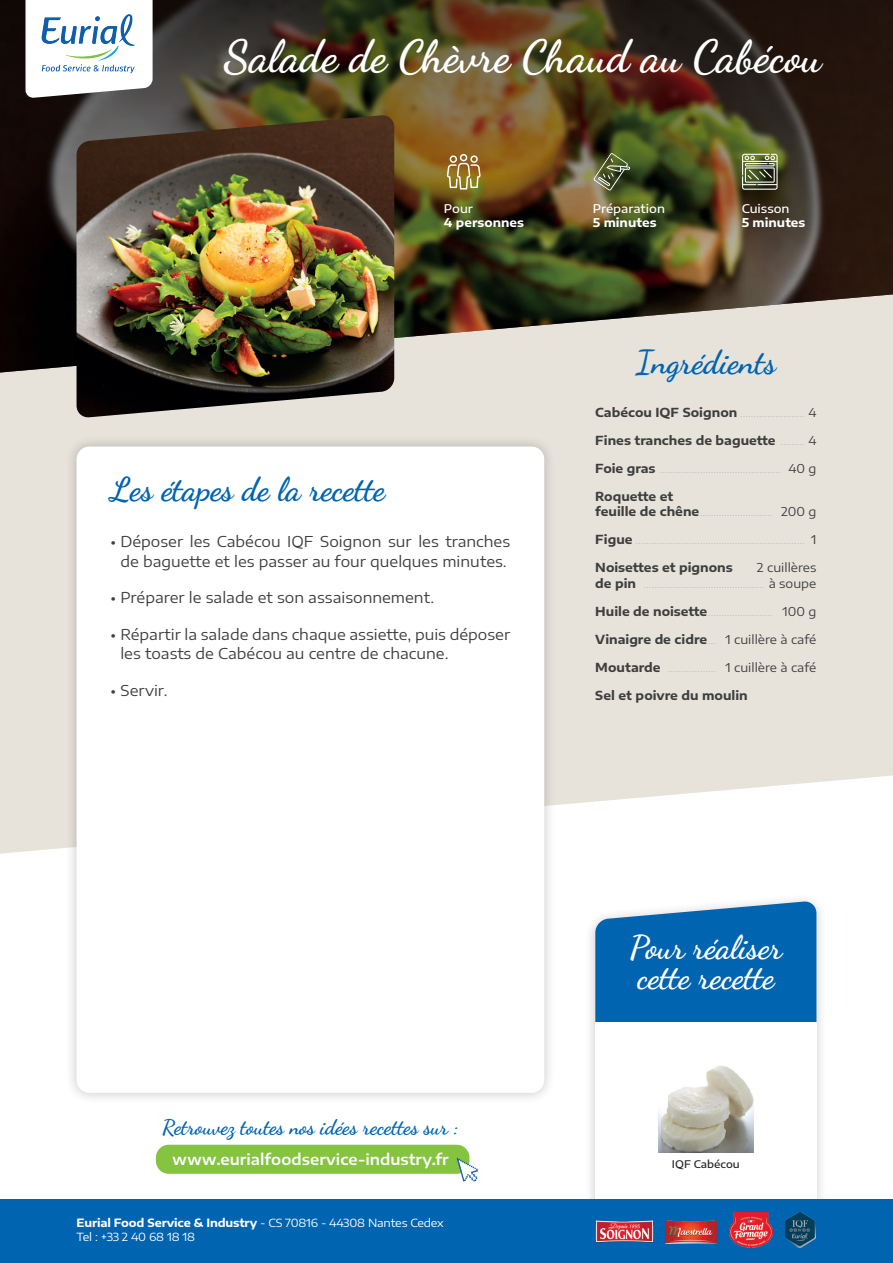
<style>
.page{position:relative;width:893px;height:1263px;background:#fff}
.page>*{position:absolute;margin:0;border:0;box-sizing:border-box;transform-origin:0 0}
.t1{font:700 45px "Dancing Script";color:#fff}
.t2{font:700 33px "Dancing Script";color:#0164b1}
.t3{font:700 33px/30px "Dancing Script";color:#fff}
.t4{font:700 21px "Dancing Script";color:#0164b1}
.t5{font:15px/19.5px "Encode Sans Expanded";color:#3e3e3f;text-align:center}
.t6{font:600 15px "Encode Sans Expanded";color:#fff}
.t7{font:700 12.3px/15.3px "Encode Sans Expanded";color:#3e3e3f}
.t8{font:12.3px/15.3px "Encode Sans Expanded";color:#3e3e3f;text-align:right}
.t9{font:100 12.3px "Encode Sans Expanded";color:#939598}
.t10{font:700 12px "Encode Sans Expanded";color:#fff}
.t11{font:500 12px "Encode Sans Expanded";color:#fff}
.t12{font:11.25px/13.5px "Encode Sans Expanded";letter-spacing:-.015em;color:#fff}
.t13{font:500 10.5px "Encode Sans Expanded";color:#231f20}
.s1{font-weight:100;color:#939598}
.s2{font-weight:400}
.s3{font-weight:700;color:#3e3e3f}
.s4{font-weight:400;color:#3e3e3f}
.s5{font-weight:700}
</style>
<div class="page">
<svg style="left:590px;top:899px;width:231px;height:300px;fill:#f0f0f0"></svg>
<svg style="left:595px;top:900px;width:221px;height:122px;background:#1670b7"></svg>
<div style="left:595px;top:1022px;width:221px;height:208px;background:#fff"></div>
<svg style="left:0;top:374px;width:893px;height:480px;background:#e9e5de"></svg>
<img style="left:0;top:0;width:893px;height:374px">
<div style="left:65px;top:435px;width:491px;height:669px;background:#231f20;opacity:.25"></div>
<div style="left:77px;top:446px;width:467px;height:647px;background:#fff;border-radius:13px"></div>
<div style="left:0;top:1199px;width:893px;height:64px;background:#0164b1"></div>
<img style="left:77px;top:115px;width:317px;height:303px">
<svg style="left:26px;top:0;width:127px;height:98px"></svg>
<img style="left:40px;top:13px;width:97px;height:61px">
<svg style="left:742px;top:154px;width:36px;height:36px"></svg>
<svg style="left:593px;top:153px;width:38px;height:38px"></svg>
<svg style="left:447px;top:154px;width:34px;height:36px"></svg>
<img style="left:590px;top:1197px;width:64px;height:46px">
<img style="left:666px;top:1220px;width:50px;height:23px">
<img style="left:730px;top:1212px;width:42px;height:35px">
<img style="left:785px;top:1212px;width:30px;height:35px">
<div style="left:156px;top:1145px;width:313px;height:29px;background:#84c440;border-radius:13px"></div>
<svg style="left:457px;top:1158px;width:21px;height:23px"></svg>
<img style="left:658px;top:1065px;width:95px;height:87px">
<h1 class="t1" style="left:224px;top:28px;width:599px">Salade de Chèvre Chaud au Cabécou</h1>
<p class="t11" style="left:444px;top:200px;width:31px">Pour</p>
<p class="t10" style="left:444px;top:213px;width:81px">4 personnes</p>
<h2 class="t2" style="left:111px;top:469px;width:276px">Les étapes de la recette</h2>
<p class="t5" style="left:111px;top:531px;width:401px">• Déposer les Cabécou IQF Soignon sur les tranches de baguette et les passer au four quelques minutes.</p>
<p class="t5" style="left:111px;top:587px;width:325px">• Préparer le salade et son assaisonnement.</p>
<p class="t5" style="left:120px;top:623px;width:391px;text-align:left;text-indent:-10px">• Répartir la salade dans chaque assiette, puis déposer les toasts de Cabécou au centre de chacune.</p>
<p class="t5" style="left:111px;top:679px;width:58px">• Servir.</p>
<p class="t11" style="left:593px;top:200px;width:74px">Préparation</p>
<p class="t10" style="left:593px;top:213px;width:65px">5 minutes</p>
<p class="t11" style="left:742px;top:200px;width:49px">Cuisson</p>
<p class="t10" style="left:742px;top:213px;width:65px">5 minutes</p>
<h2 class="t2" style="left:636px;top:341px;width:142px">Ingrédients</h2>
<p class="t7" style="left:595px;top:403px;width:223px">Cabécou IQF Soignon <span class="s1">……………………</span> <span class="s2">4</span></p>
<p class="t7" style="left:595px;top:432px;width:223px">Fines tranches de baguette <span class="s1">………</span> <span class="s2">4</span></p>
<p class="t9" style="left:595px;top:460px;width:223px"><span class="s3">Foie gras</span> ……………………………………… <span class="s4">40 g</span></p>
<p class="t7" style="left:595px;top:488px;width:223px">Roquette et<br>feuille de chêne<span class="s1">………………………</span> <span class="s2">200 g</span></p>
<p class="t9" style="left:595px;top:531px;width:223px"><span class="s3">Figue</span> ……………………………………………………… <span class="s4">1</span></p>
<p class="t7" style="left:595px;top:559px;width:139px">Noisettes et pignons</p>
<p class="t8" style="left:595px;top:559px;width:223px">2 cuillères<br><span class="s5">de pin</span> <span class="s1">………………………………………</span> à soupe</p>
<p class="t7" style="left:595px;top:602px;width:223px">Huile de noisette<span class="s1">……………………</span> <span class="s2">100 g</span></p>
<p class="t7" style="left:595px;top:630px;width:223px">Vinaigre de cidre<span class="s1">…</span> <span class="s2">1 cuillère à café</span></p>
<p class="t8" style="left:595px;top:659px;width:223px"><span class="s5">Moutarde</span> <span class="s1">………………</span> 1 cuillère à café</p>
<p class="t7" style="left:595px;top:687px;width:154px">Sel et poivre du moulin</p>
<h3 class="t4" style="left:162px;top:1114px;width:298px">Retrouvez toutes nos idées recettes sur :</h3>
<p class="t6" style="left:172px;top:1148px;width:278px">www.eurialfoodservice-industry.fr</p>
<p class="t12" style="left:77px;top:1215px;width:369px"><span class="s5">Eurial Food Service &amp; Industry</span> - CS 70816 - 44308 Nantes Cedex<br>Tel : +33 2 40 68 18 18</p>
<h2 class="t3" style="left:630px;top:932px;width:154px">Pour réaliser cette recette</h2>
<p class="t13" style="left:672px;top:1157px;width:69px">IQF Cabécou</p>
</div>
